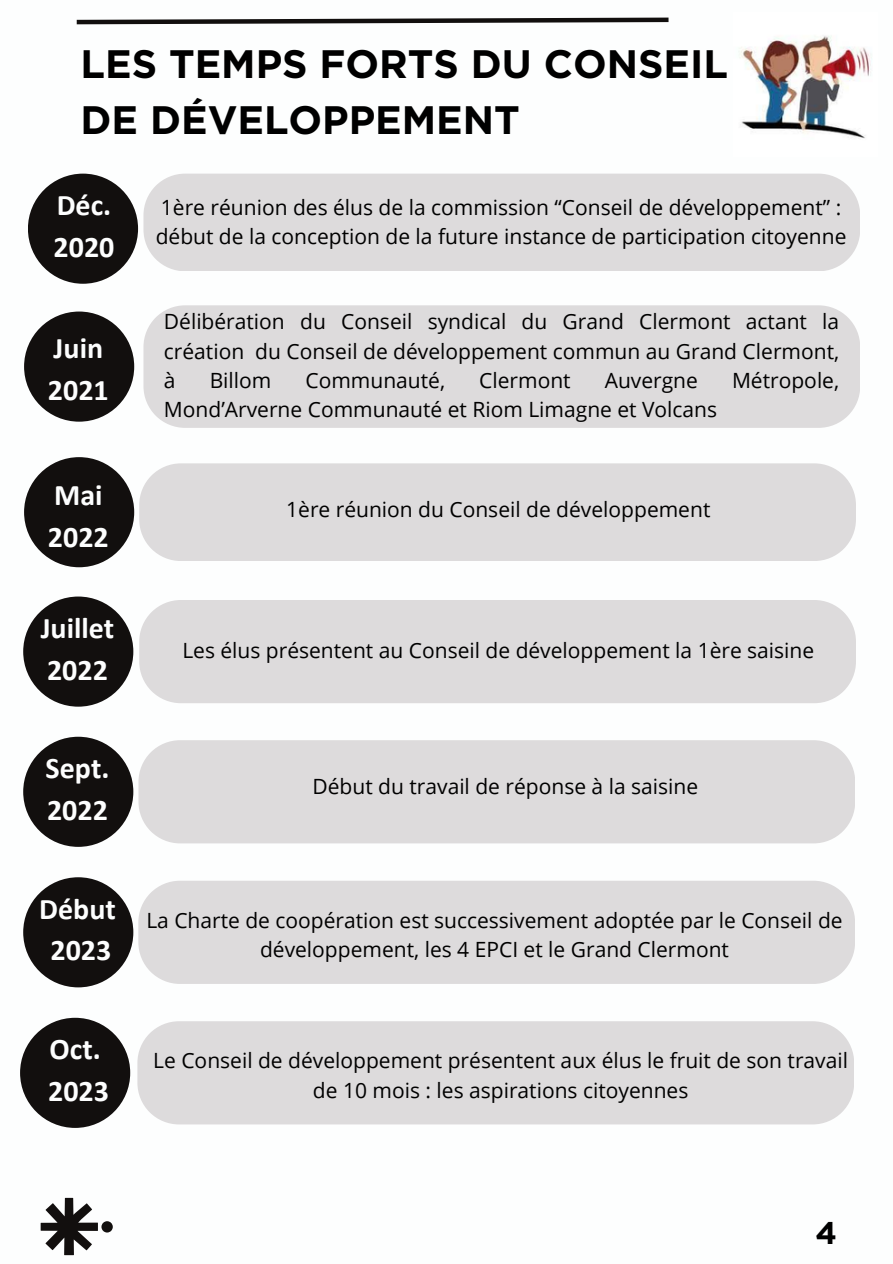
<style>
.page{position:relative;width:893px;height:1264px;background:#fff}
.page>*{position:absolute;margin:0;border:0;box-sizing:border-box;transform-origin:0 0}
.t1{font:700 39.6px/55.2px "Gotham";color:#000}
.t2{font:700 31.35px "Gotham";color:#000}
.t3{font:700 30px "Calibri";color:#fdfefe}
.t4{font:21px/29.2px "Open Sans";color:#000;text-align:center}
</style>
<div class="page">
<svg style="left:76px;top:17px;width:593px;height:8px"></svg>
<div style="left:143px;top:305px;width:717px;height:123px;background:#dddbdc"></div>
<div style="left:24px;top:311px;width:110px;height:110px;background:#120f0e;border-radius:50%"></div>
<div style="left:23px;top:596px;width:110px;height:110px;background:#120f0e;border-radius:50%"></div>
<div style="left:139px;top:600px;width:716px;height:103px;background:#dddbdc"></div>
<div style="left:23px;top:877px;width:110px;height:110px;background:#120f0e;border-radius:50%"></div>
<div style="left:138px;top:880px;width:717px;height:103px;background:#dddbdc"></div>
<div style="left:24px;top:457px;width:110px;height:110px;background:#120f0e;border-radius:50%"></div>
<div style="left:139px;top:463px;width:716px;height:98px;background:#dddbdc"></div>
<div style="left:23px;top:736px;width:110px;height:110px;background:#120f0e;border-radius:50%"></div>
<div style="left:138px;top:740px;width:717px;height:103px;background:#dddbdc"></div>
<div style="left:28px;top:174px;width:110px;height:110px;background:#120f0e;border-radius:50%"></div>
<div style="left:143px;top:174px;width:717px;height:97px;background:#dddbdc"></div>
<svg style="left:41px;top:1197px;width:57px;height:58px"></svg>
<div style="left:101px;top:1221px;width:12px;height:11px;background:#120f0e;border-radius:50%"></div>
<div style="left:20px;top:1017px;width:110px;height:110px;background:#120f0e;border-radius:50%"></div>
<div style="left:137px;top:1021px;width:717px;height:103px;background:#dddbdc"></div>
<img style="left:740px;top:36px;width:132px;height:103px">
<p class="t1" style="left:81px;top:37px;width:648px">LES TEMPS FORTS DU CONSEIL<br>DE DÉVELOPPEMENT</p>
<p class="t3" style="left:57px;top:193px;width:56px">Déc.</p>
<p class="t3" style="left:54px;top:234px;width:62px">2020</p>
<p class="t3" style="left:54px;top:336px;width:51px">Juin</p>
<p class="t3" style="left:48px;top:377px;width:62px">2021</p>
<p class="t3" style="left:54px;top:482px;width:50px">Mai</p>
<p class="t3" style="left:48px;top:524px;width:62px">2022</p>
<p class="t3" style="left:41px;top:615px;width:75px">Juillet</p>
<p class="t3" style="left:47px;top:657px;width:62px">2022</p>
<p class="t3" style="left:46px;top:755px;width:65px">Sept.</p>
<p class="t3" style="left:47px;top:797px;width:62px">2022</p>
<p class="t3" style="left:39px;top:896px;width:78px">Début</p>
<p class="t3" style="left:50px;top:937px;width:62px">2023</p>
<p class="t3" style="left:49px;top:1036px;width:53px">Oct.</p>
<p class="t3" style="left:48px;top:1078px;width:62px">2023</p>
<p class="t4" style="left:156px;top:192px;width:692px;text-align:left">1ère réunion des élus de la commission “Conseil de développement” : début de la conception de la future instance de participation citoyenne</p>
<p class="t4" style="left:164px;top:307px;width:676px;text-align:justify">Délibération du Conseil syndical du Grand Clermont actant la création du Conseil de développement commun au Grand Clermont, à</p>
<p class="t4" style="left:210px;top:365px;width:63px">Billom</p>
<p class="t4" style="left:305px;top:365px;width:141px">Communauté,</p>
<p class="t4" style="left:479px;top:365px;width:93px">Clermont</p>
<p class="t4" style="left:604px;top:365px;width:95px">Auvergne</p>
<p class="t4" style="left:732px;top:365px;width:109px">Métropole,</p>
<p class="t4" style="left:164px;top:394px;width:554px">Mond’Arverne Communauté et Riom Limagne et Volcans</p>
<p class="t4" style="left:286px;top:494px;width:425px">1ère réunion du Conseil de développement</p>
<p class="t4" style="left:182px;top:635px;width:633px">Les élus présentent au Conseil de développement la 1ère saisine</p>
<p class="t4" style="left:312px;top:771px;width:387px">Début du travail de réponse à la saisine</p>
<p class="t4" style="left:146px;top:905px;width:697px">La Charte de coopération est successivement adoptée par le Conseil de développement, les 4 EPCI et le Grand Clermont</p>
<p class="t4" style="left:153px;top:1045px;width:696px">Le Conseil de développement présentent aux élus le fruit de son travail de 10 mois : les aspirations citoyennes</p>
<p class="t2" style="left:815px;top:1213px;width:23px">4</p>
</div>
